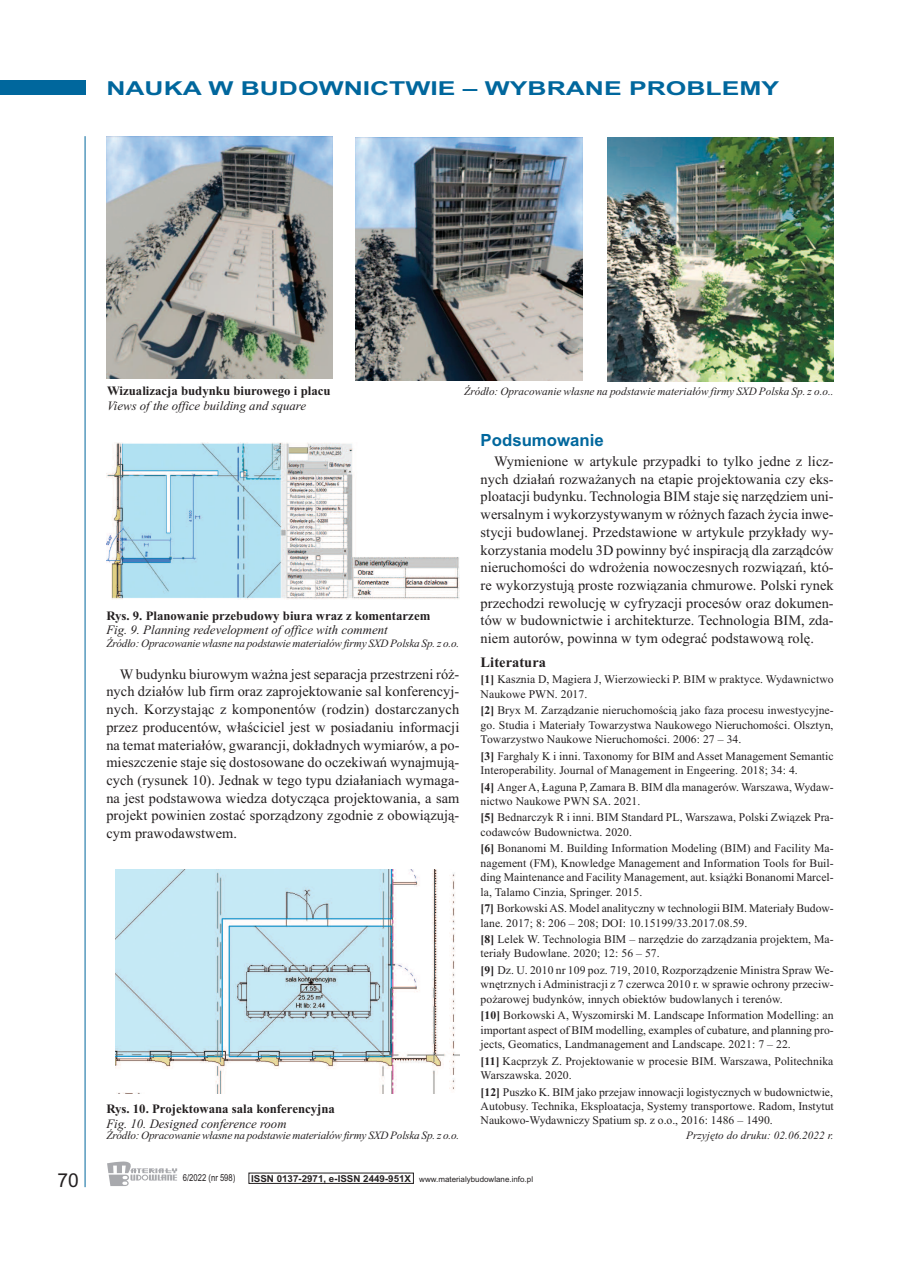
<style>
.page{position:relative;width:906px;height:1268px;background:#fff}
.page>*{position:absolute;margin:0;border:0;box-sizing:border-box;transform-origin:0 0}
.t1{font:700 19.2px "Arial";color:#00679d;scale:1.38 1}
.t2{font:19.2px "Arial";color:#231f20}
.t3{font:700 16.8px "Arial";color:#00679d}
.t4{font:14.4px/17.7px "Times New Roman";letter-spacing:.005em;color:#231f20;text-align:justify}
.t5{font:700 14.4px "Times New Roman";letter-spacing:.005em;color:#231f20}
.t6{font:700 12.75px "Times New Roman";color:#231f20}
.t7{font:italic 12.75px "Times New Roman";color:#231f20}
.t8{font:11.7px/14.4px "Times New Roman";letter-spacing:.005em;color:#231f20}
.t9{font:italic 11.25px "Times New Roman";letter-spacing:-.015em;color:#231f20}
.t10{font:italic 11.25px "Times New Roman";letter-spacing:.005em;color:#231f20}
.t11{font:9.6px "Arial";color:#231f20;scale:.8 1}
.t12{font:7.95px "Arial";color:#231f20}
.s1{font-weight:700}
.s2{font-weight:700;font-size:9.6px}
</style>
<div class="page">
<div style="left:0;top:81px;width:85px;height:14px;background:#00679d"></div>
<hr style="left:85px;top:136px;width:1px;height:1050px;background:#00679d">
<svg style="left:107px;top:1161px;width:70px;height:24px"></svg>
<img style="left:106px;top:442px;width:353px;height:157px">
<img style="left:115px;top:869px;width:344px;height:224px">
<img style="left:106px;top:136px;width:227px;height:243px">
<img style="left:356px;top:137px;width:226px;height:243px">
<img style="left:607px;top:138px;width:226px;height:243px">
<h1 class="t1" style="left:106px;top:77px;width:489px">NAUKA W BUDOWNICTWIE – WYBRANE PROBLEMY</h1>
<h1 class="t2" style="left:57px;top:1168px;width:23px">70</h1>
<p class="t6" style="left:107px;top:383px;width:225px">Wizualizacja budynku biurowego i placu</p>
<p class="t9" style="left:464px;top:385px;width:371px">Źródło: Opracowanie własne na podstawie materiałów firmy SXD Polska Sp. z o.o..</p>
<p class="t7" style="left:107px;top:398px;width:200px">Views of the office building and square</p>
<p class="t6" style="left:106px;top:607px;width:325px">Rys. 9. Planowanie przebudowy biura wraz z komentarzem</p>
<p class="t7" style="left:106px;top:622px;width:283px">Fig. 9. Planning redevelopment of office with comment</p>
<p class="t9" style="left:106px;top:636px;width:354px">Źródło: Opracowanie własne na podstawie materiałówfirmy SXD Polska Sp. z o.o.</p>
<p class="t4" style="left:106px;top:664px;width:354px;text-indent:13px">W budynku biurowym ważna jest separacja przestrzeni róż&shy;nych działów lub firm oraz zaprojektowanie sal konferencyj&shy;nych. Korzystając z komponentów (rodzin) dostarczanych przez producentów, właściciel jest w posiadaniu informacji na temat materiałów, gwarancji, dokładnych wymiarów, a po&shy;mieszczenie staje się dostosowane do oczekiwań wynajmują&shy;cych (rysunek 10). Jednak w tego typu działaniach wymaga&shy;na jest podstawowa wiedza dotycząca projektowania, a sam projekt powinien zostać sporządzony zgodnie z obowiązują&shy;cym prawodawstwem.</p>
<p class="t6" style="left:106px;top:1101px;width:230px">Rys. 10. Projektowana sala konferencyjna</p>
<p class="t7" style="left:106px;top:1115px;width:182px">Fig. 10. Designed conference room</p>
<p class="t9" style="left:106px;top:1128px;width:354px">Źródło: Opracowanie własne na podstawie materiałówfirmy SXD Polska Sp. z o.o.</p>
<h2 class="t3" style="left:480px;top:431px;width:125px">Podsumowanie</h2>
<p class="t4" style="left:480px;top:452px;width:354px;text-indent:14px">Wymienione w artykule przypadki to tylko jedne z licz&shy;nych działań rozważanych na etapie projektowania czy eks&shy;ploatacji budynku. Technologia BIM staje się narzędziem uni&shy;wersalnym i wykorzystywanym w różnych fazach życia inwe&shy;stycji budowlanej. Przedstawione w artykule przykłady wy&shy;korzystania modelu 3D powinny być inspiracją dla zarządców nieruchomości do wdrożenia nowoczesnych rozwiązań, któ&shy;re wykorzystują proste rozwiązania chmurowe. Polski rynek przechodzi rewolucję w cyfryzacji procesów oraz dokumen&shy;tów w budownictwie i architekturze. Technologia BIM, zda&shy;niem autorów, powinna w tym odegrać podstawową rolę.</p>
<p class="t5" style="left:480px;top:653px;width:67px">Literatura</p>
<p class="t8" style="left:480px;top:672px;width:354px"><span class="s1">[1]</span> Kasznia D, Magiera J, Wierzowiecki P. BIM w praktyce. Wydawnictwo<br>Naukowe PWN. 2017.</p>
<p class="t8" style="left:480px;top:703px;width:354px;text-align:justify"><span class="s1">[2]</span> Bryx M. Zarządzanie nieruchomością jako faza procesu inwestycyjne&shy;go. Studia i Materiały Towarzystwa Naukowego Nieruchomości. Olsztyn, Towarzystwo Naukowe Nieruchomości. 2006: 27 – 34.</p>
<p class="t8" style="left:480px;top:748px;width:354px"><span class="s1">[3]</span> Farghaly K i inni. Taxonomy for BIM and Asset Management Semantic<br>Interoperability. Journal of Management in Engeering. 2018; 34: 4.</p>
<p class="t8" style="left:480px;top:779px;width:354px"><span class="s1">[4]</span> AngerA, Łaguna P, Zamara B. BIM dla managerów. Warszawa, Wydaw&shy;nictwo Naukowe PWN SA. 2021.</p>
<p class="t8" style="left:480px;top:810px;width:354px"><span class="s1">[5]</span> Bednarczyk R i inni. BIM Standard PL, Warszawa, Polski Związek Pra&shy;codawców Budownictwa. 2020.</p>
<p class="t8" style="left:480px;top:841px;width:354px;text-align:justify"><span class="s1">[6]</span> Bonanomi M. Building Information Modeling (BIM) and Facility Ma&shy;nagement (FM), Knowledge Management and Information Tools for Buil&shy;ding Maintenance and Facility Management, aut. książki Bonanomi Marcel&shy;la, Talamo Cinzia, Springer. 2015.</p>
<p class="t8" style="left:480px;top:900px;width:354px"><span class="s1">[7]</span> BorkowskiAS. Model analityczny w technologii BIM. Materiały Budow&shy;lane. 2017; 8: 206 – 208; DOI: 10.15199/33.2017.08.59.</p>
<p class="t8" style="left:480px;top:931px;width:354px"><span class="s1">[8]</span> Lelek W. Technologia BIM – narzędzie do zarządzania projektem, Ma&shy;teriały Budowlane. 2020; 12: 56 – 57.</p>
<p class="t8" style="left:480px;top:962px;width:354px;text-align:justify"><span class="s1">[9]</span> Dz. U. 2010 nr 109 poz. 719, 2010, Rozporządzenie Ministra Spraw We&shy;wnętrznych i Administracji z 7 czerwca 2010 r. w sprawie ochrony przeciw&shy;pożarowej budynków, innych obiektów budowlanych i terenów.</p>
<p class="t8" style="left:480px;top:1007px;width:354px;text-align:justify"><span class="s1">[10]</span> Borkowski A, Wyszomirski M. Landscape Information Modelling: an important aspect of BIM modelling, examples of cubature, and planning pro&shy;jects, Geomatics, Landmanagement and Landscape. 2021: 7 – 22.</p>
<p class="t8" style="left:480px;top:1053px;width:354px"><span class="s1">[11]</span> Kacprzyk Z. Projektowanie w procesie BIM. Warszawa, Politechnika<br>Warszawska. 2020.</p>
<p class="t8" style="left:480px;top:1084px;width:354px;text-align:justify"><span class="s1">[12]</span> Puszko K. BIM jako przejaw innowacji logistycznych w budownictwie, Autobusy. Technika, Eksploatacja, Systemy transportowe. Radom, Instytut Naukowo-Wydawniczy Spatium sp. z o.o., 2016: 1486 – 1490.</p>
<p class="t10" style="left:686px;top:1127px;width:149px">Przyjęto do druku: 02.06.2022 r.</p>
<p class="t11" style="left:183px;top:1171px;width:67px">6/2022 (nr 598)</p>
<p class="t12" style="left:251px;top:1174px;width:283px"><span class="s2">ISSN 0137-2971, e-ISSN 2449-951X</span> www.materialybudowlane.info.pl</p>
</div>
